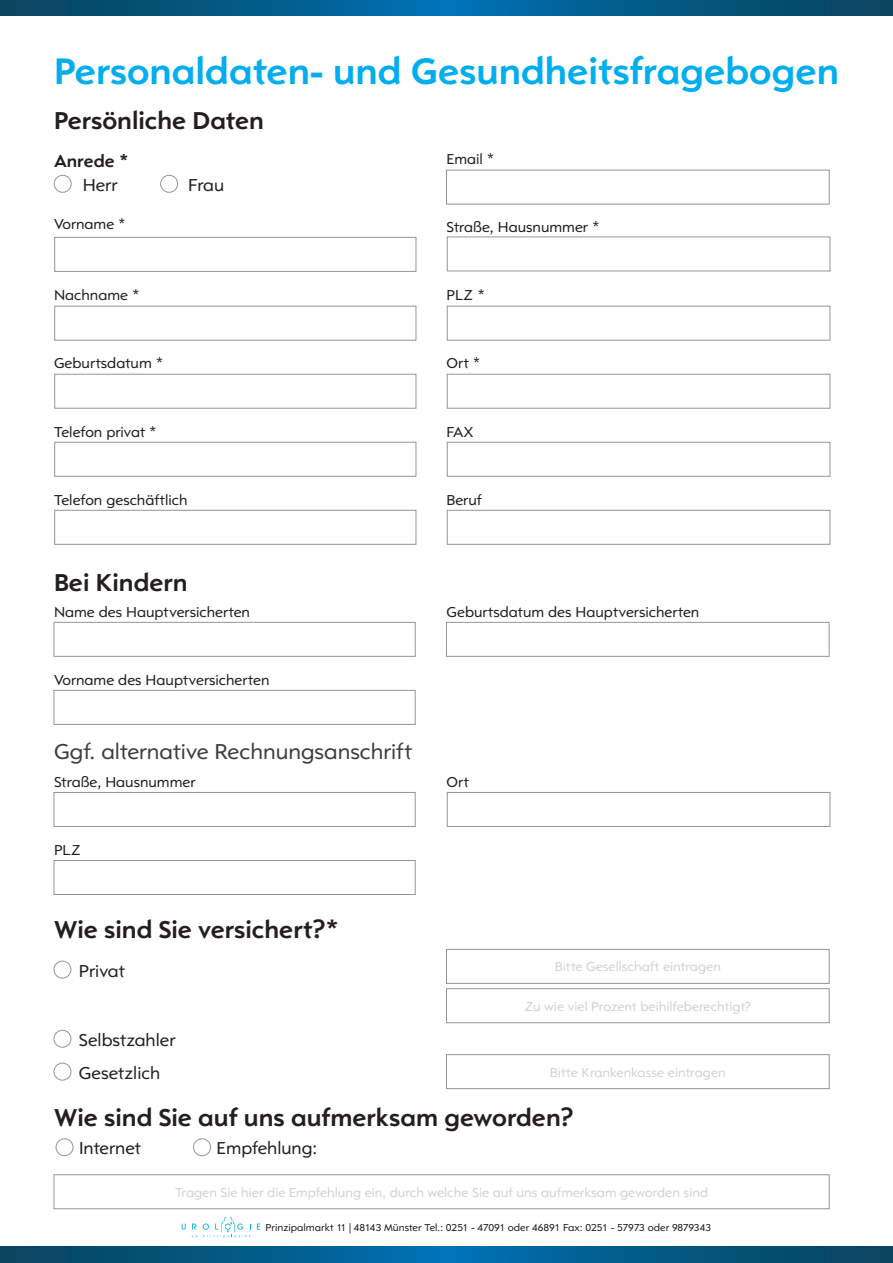
<style>
.page{position:relative;width:893px;height:1263px;background:#fff}
.page>*{position:absolute;margin:0;border:0;box-sizing:border-box;transform-origin:0 0}
.t1{font:700 38.55px "Opel Sans";color:#00aeef}
.t2{font:700 25.5px "Opel Sans";color:#231f20}
.t3{font:22.5px "Opel Sans";color:#3e3e3f}
.t4{font:18px "Opel Sans";color:#231f20}
.t5{font:700 18px "Opel Sans";color:#231f20}
.t6{font:15px "Opel Sans";color:#231f20}
.t7{font:13.5px "Opel Sans";color:#d1d2d4}
.t8{font:10.5px "Opel Sans";color:#231f20}
</style>
<div class="page">
<div style="left:447px;top:510px;width:383px;height:34px;background:#fff;border:1px solid #939598"></div>
<div style="left:447px;top:442px;width:383px;height:34px;background:#fff;border:1px solid #939598"></div>
<div style="left:447px;top:374px;width:383px;height:34px;background:#fff;border:1px solid #939598"></div>
<div style="left:447px;top:306px;width:383px;height:34px;background:#fff;border:1px solid #939598"></div>
<div style="left:447px;top:237px;width:383px;height:34px;background:#fff;border:1px solid #939598"></div>
<div style="left:55px;top:510px;width:361px;height:34px;background:#fff;border:1px solid #939598"></div>
<div style="left:55px;top:442px;width:361px;height:34px;background:#fff;border:1px solid #939598"></div>
<div style="left:55px;top:374px;width:361px;height:34px;background:#fff;border:1px solid #939598"></div>
<div style="left:55px;top:306px;width:361px;height:34px;background:#fff;border:1px solid #939598"></div>
<div style="left:55px;top:237px;width:361px;height:34px;background:#fff;border:1px solid #939598"></div>
<div style="left:446px;top:170px;width:383px;height:34px;background:#fff;border:1px solid #939598"></div>
<div style="left:446px;top:1054px;width:383px;height:35px;border:1px solid #939598"></div>
<div style="left:446px;top:949px;width:383px;height:34px;border:1px solid #939598"></div>
<div style="left:446px;top:989px;width:383px;height:34px;border:1px solid #939598"></div>
<div style="left:54px;top:860px;width:361px;height:34px;background:#fff;border:1px solid #939598"></div>
<div style="left:447px;top:792px;width:383px;height:34px;background:#fff;border:1px solid #939598"></div>
<div style="left:54px;top:792px;width:361px;height:34px;background:#fff;border:1px solid #939598"></div>
<div style="left:54px;top:690px;width:361px;height:34px;background:#fff;border:1px solid #939598"></div>
<div style="left:446px;top:622px;width:383px;height:34px;background:#fff;border:1px solid #939598"></div>
<div style="left:54px;top:622px;width:361px;height:34px;background:#fff;border:1px solid #939598"></div>
<div style="left:54px;top:1175px;width:775px;height:34px;border:1px solid #939598"></div>
<div style="left:54px;top:175px;width:17px;height:17px;border:1px solid #939598;border-radius:50%"></div>
<div style="left:54px;top:1063px;width:17px;height:17px;border:1px solid #939598;border-radius:50%"></div>
<div style="left:54px;top:961px;width:17px;height:17px;border:1px solid #939598;border-radius:50%"></div>
<div style="left:54px;top:1030px;width:17px;height:17px;border:1px solid #939598;border-radius:50%"></div>
<div style="left:161px;top:175px;width:17px;height:17px;border:1px solid #939598;border-radius:50%"></div>
<div style="left:193px;top:1139px;width:18px;height:17px;border:1px solid #939598;border-radius:50%"></div>
<div style="left:56px;top:1139px;width:17px;height:17px;border:1px solid #939598;border-radius:50%"></div>
<svg style="left:0;top:1246px;width:893px;height:17px;background:#035985"></svg>
<svg style="left:0;top:0;width:893px;height:15px;background:#035985"></svg>
<svg style="left:182px;top:1223px;width:4px;height:7px"></svg>
<svg style="left:257px;top:1223px;width:3px;height:6px"></svg>
<svg style="left:192px;top:1217px;width:59px;height:21px"></svg>
<h1 class="t1" style="left:54px;top:47px;width:786px">Personaldaten- und Gesundheitsfragebogen</h1>
<h2 class="t2" style="left:54px;top:104px;width:211px">Persönliche Daten</h2>
<p class="t5" style="left:54px;top:150px;width:76px">Anrede *</p>
<p class="t6" style="left:446px;top:150px;width:50px">Email *</p>
<p class="t4" style="left:83px;top:174px;width:36px">Herr</p>
<p class="t4" style="left:188px;top:174px;width:38px">Frau</p>
<p class="t6" style="left:54px;top:215px;width:73px">Vorname *</p>
<p class="t6" style="left:446px;top:218px;width:155px">Straße, Hausnummer *</p>
<p class="t6" style="left:54px;top:286px;width:87px">Nachname *</p>
<p class="t6" style="left:446px;top:286px;width:40px">PLZ *</p>
<p class="t6" style="left:54px;top:355px;width:111px">Geburtsdatum *</p>
<p class="t6" style="left:446px;top:355px;width:36px">Ort *</p>
<p class="t6" style="left:54px;top:423px;width:104px">Telefon privat *</p>
<p class="t6" style="left:446px;top:423px;width:29px">FAX</p>
<p class="t6" style="left:54px;top:491px;width:135px">Telefon geschäftlich</p>
<p class="t6" style="left:446px;top:491px;width:37px">Beruf</p>
<h2 class="t2" style="left:54px;top:567px;width:135px">Bei Kindern</h2>
<p class="t6" style="left:54px;top:603px;width:198px">Name des Hauptversicherten</p>
<p class="t6" style="left:446px;top:603px;width:254px">Geburtsdatum des Hauptversicherten</p>
<p class="t6" style="left:54px;top:671px;width:217px">Vorname des Hauptversicherten</p>
<h3 class="t3" style="left:54px;top:738px;width:360px">Ggf. alternative Rechnungsanschrift</h3>
<p class="t6" style="left:54px;top:773px;width:143px">Straße, Hausnummer</p>
<p class="t6" style="left:446px;top:773px;width:24px">Ort</p>
<p class="t6" style="left:54px;top:841px;width:28px">PLZ</p>
<h2 class="t2" style="left:54px;top:913px;width:286px">Wie sind Sie versichert?*</h2>
<p class="t4" style="left:79px;top:960px;width:48px">Privat</p>
<p class="t4" style="left:79px;top:1029px;width:98px">Selbstzahler</p>
<p class="t7" style="left:555px;top:959px;width:168px">Bitte Gesellschaft eintragen</p>
<p class="t7" style="left:524px;top:998px;width:228px">Zu wie viel Prozent beihilfeberechtigt?</p>
<p class="t4" style="left:79px;top:1062px;width:83px">Gesetzlich</p>
<p class="t7" style="left:550px;top:1064px;width:177px">Bitte Krankenkasse eintragen</p>
<h2 class="t2" style="left:54px;top:1102px;width:521px">Wie sind Sie auf uns aufmerksam geworden?</h2>
<p class="t4" style="left:79px;top:1137px;width:64px">Internet</p>
<p class="t4" style="left:217px;top:1137px;width:102px">Empfehlung:</p>
<p class="t7" style="left:175px;top:1184px;width:535px">Tragen Sie hier die Empfehlung ein, durch welche Sie auf uns aufmerksam geworden sind</p>
<p class="t8" style="left:266px;top:1221px;width:447px">Prinzipalmarkt 11 | 48143 Münster Tel.: 0251 - 47091 oder 46891 Fax: 0251 - 57973 oder 9879343</p>
</div>
